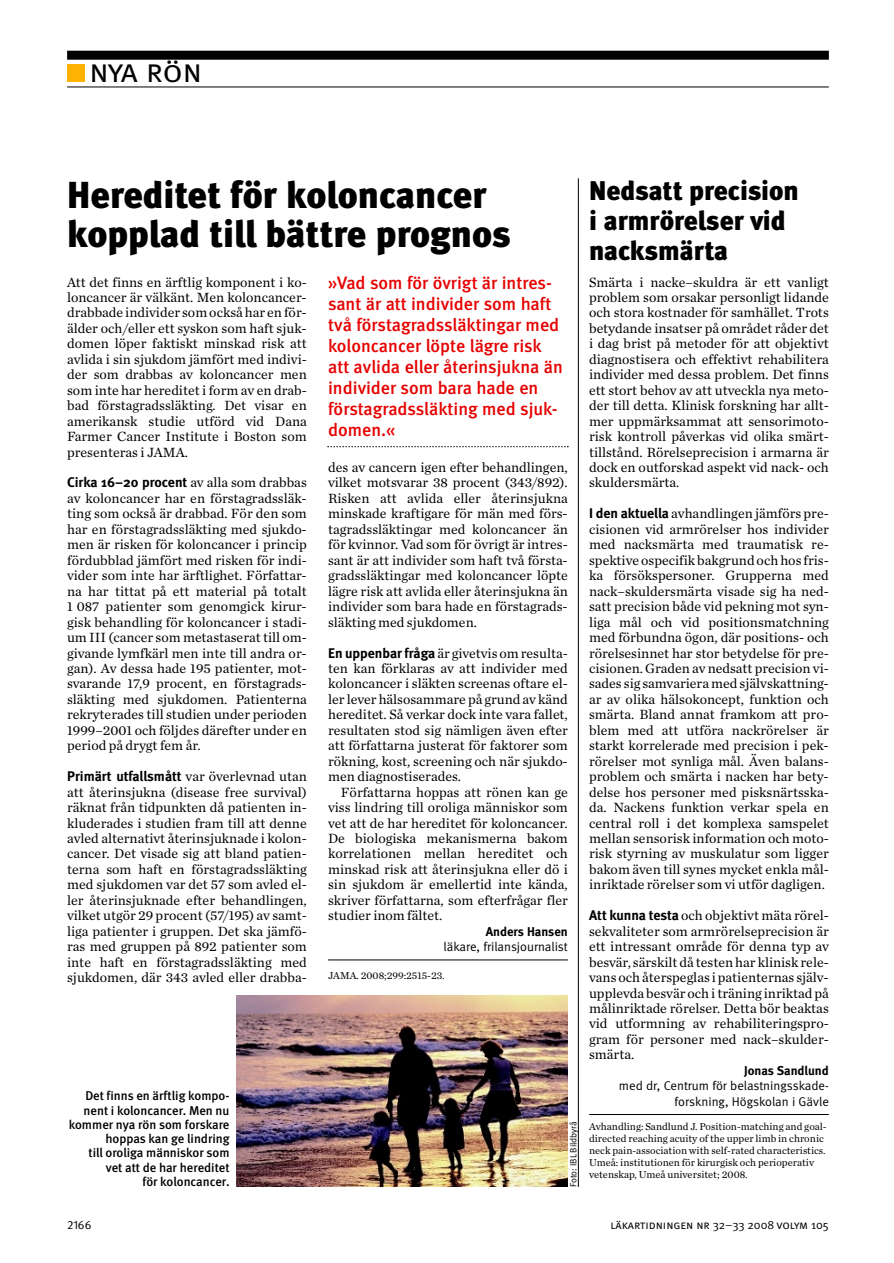
<style>
.page{position:relative;width:894px;height:1263px;background:#fff}
.page>*{position:absolute;margin:0;border:0;box-sizing:border-box;transform-origin:0 0}
.t1{font:37.5px/39px "Meta LT Black";color:#000}
.t2{font:33px "Meta LT Normal Small Caps";color:#000}
.t3{font:27px/30px "Meta LT Black";color:#000}
.t4{font:18px/21px "Meta LT Medium";color:#e60000}
.t5{font:13.95px/15.5px "Chronicle LT Text";color:#000;text-align:justify}
.t6{font:13.95px "Meta LT Bold";color:#000}
.t7{font:12.75px/14.2px "Meta LT Medium";color:#000;text-align:right}
.t8{font:12.75px/15.5px "Meta LT Normal";color:#000;text-align:right}
.t9{font:12.75px "Meta LT Bold";color:#000}
.t10{font:12px "Meta LT Normal Small Caps";color:#000}
.t11{font:12px "Meta LT Normal Utilities";color:#000}
.t12{font:10.5px/12px "Chronicle LT Text";color:#000}
.t13{font:9px "Meta LT Normal";letter-spacing:-.005em;color:#000}
.s1{font-size:31.35px}
.s2{font-family:"Chronicle LT Text"}
.s3{font-family:"Meta LT Bold"}
</style>
<div class="page">
<div style="left:67px;top:51px;width:761px;height:9px;background:#000"></div>
<hr style="left:67px;top:87px;width:761px;height:1px;background:#000">
<div style="left:67px;top:64px;width:18px;height:18px;background:#ffb300"></div>
<hr style="left:328px;top:959px;width:239px;height:1px;background:#000">
<hr style="left:589px;top:1114px;width:239px;height:1px;background:#000">
<svg style="left:327px;top:446px;width:241px;height:1px"></svg>
<hr style="left:578px;top:178px;width:1px;height:1008px;background:#000">
<img style="left:236px;top:995px;width:331px;height:191px">
<h2 class="t2" style="left:89px;top:52px;width:115px">nya r<span class="s1">ö</span>n</h2>
<h1 class="t1" style="left:67px;top:178px;width:445px">Hereditet för koloncancer kopplad till bättre prognos</h1>
<p class="t5" style="left:67px;top:274px;width:241px">Att det finns en ärftlig komponent i ko&shy;loncancer är välkänt. Men koloncancer&shy;drabbade individer somocksåhar enför&shy;älder och/eller ett syskon som haft sjuk&shy;domen löper faktiskt minskad risk att avlida i sin sjukdom jämfört med indivi&shy;der som drabbas av koloncancer men som inte har hereditet i form av en drab&shy;bad förstagradssläkting. Det visar en amerikansk studie utförd vid Dana Farmer Cancer Institute i Boston som presenteras i JAMA.</p>
<p class="t6" style="left:67px;top:477px;width:241px">Cirka 16–20 procent <span class="s2">av alla som drabbas</span></p>
<p class="t5" style="left:67px;top:490px;width:241px">av koloncancer har en förstagradssläk&shy;ting som också är drabbad. För den som har en förstagradssläkting med sjukdo&shy;men är risken för koloncancer i princip fördubblad jämfört med risken för indi&shy;vider som inte har ärftlighet. Författar&shy;na har tittat på ett material på totalt 1 087 patienter som genomgick kirur&shy;gisk behandling för koloncancer i stadi&shy;um III (cancer som metastaserat till om&shy;givande lymfkärl men inte till andra or&shy;gan). Av dessa hade 195 patienter, mot&shy;svarande 17,9 procent, en förstagrads&shy;släkting med sjukdomen. Patienterna rekryterades till studien under perioden 1999–2001 och följdes därefter under en period på drygt fem år.</p>
<p class="t6" style="left:67px;top:771px;width:241px">Primärt utfallsmått <span class="s2">var överlevnad utan</span></p>
<p class="t5" style="left:67px;top:784px;width:241px">att återinsjukna (disease free survival) räknat från tidpunkten då patienten in&shy;kluderades i studien fram till att denne avled alternativt återinsjuknade i kolon&shy;cancer. Det visade sig att bland patien&shy;terna som haft en förstagradssläkting med sjukdomen var det 57 som avled el&shy;ler återinsjuknade efter behandlingen, vilket utgör 29 procent (57/195) av samt&shy;liga patienter i gruppen. Det ska jämfö&shy;ras med gruppen på 892 patienter som inte haft en förstagradssläkting med sjukdomen, där 343 avled eller drabba-</p>
<p class="t4" style="left:328px;top:274px;width:236px">»Vad som för övrigt är intres&shy;sant är att individer som haft två förstagradssläktingar med koloncancer löpte lägre risk att avlida eller återinsjukna än individer som bara hade en förstagradssläkting med sjuk&shy;domen.«</p>
<p class="t5" style="left:328px;top:459px;width:241px">des av cancern igen efter behandlingen, vilket motsvarar 38 procent (343/892).<br>Risken att avlida eller återinsjukna minskade kraftigare för män med förs&shy;tagradssläktingar med koloncancer än för kvinnor. Vad som för övrigt är intres&shy;sant är att individer som haft två första&shy;gradssläktingar med koloncancer löpte lägre risk att avlida eller återinsjukna än individer som bara hade en förstagrads&shy;släkting med sjukdomen.</p>
<p class="t5" style="left:328px;top:645px;width:241px"><span class="s3">En uppenbar fråga</span> är givetvis omresulta&shy;ten kan förklaras av att individer med koloncancer i släkten screenas oftare el&shy;ler lever hälsosammare på grund av känd hereditet. Så verkar dock inte vara fallet, resultaten stod sig nämligen även efter att författarna justerat för faktorer som rökning, kost, screening och när sjukdo&shy;men diagnostiserades.</p>
<p class="t5" style="left:328px;top:784px;width:241px;text-indent:13px">Författarna hoppas att rönen kan ge viss lindring till oroliga människor som vet att de har hereditet för koloncancer.<br>De biologiska mekanismerna bakom korrelationen mellan hereditet och minskad risk att återinsjukna eller dö i sin sjukdom är emellertid inte kända, skriver författarna, som efterfrågar fler studier inom fältet.</p>
<p class="t9" style="left:485px;top:926px;width:83px">Anders Hansen</p>
<p class="t8" style="left:443px;top:940px;width:126px">läkare, frilansjournalist</p>
<p class="t12" style="left:328px;top:969px;width:118px">JAMA. 2008;299:2515-23.</p>
<p class="t7" style="left:69px;top:1089px;width:162px">Det finns en ärftlig kompo&shy;nent i koloncancer. Men nu kommer nya rön som forskare hoppas kan ge lindring<br>till oroliga människor som vet att de har hereditet<br>för koloncancer.</p>
<p class="t13" style="left:569px;top:1186px;width:67px;rotate:-90deg">Foto: IBL Bildbyrå</p>
<h3 class="t3" style="left:589px;top:177px;width:211px">Nedsatt precision i armrörelser vid nacksmärta</h3>
<p class="t5" style="left:589px;top:274px;width:241px">Smärta i nacke–skuldra är ett vanligt problem som orsakar personligt lidande och stora kostnader för samhället. Trots betydande insatser på området råder det i dag brist på metoder för att objektivt diagnostisera och effektivt rehabilitera individer med dessa problem. Det finns ett stort behov av att utveckla nya meto&shy;der till detta. Klinisk forskning har allt&shy;mer uppmärksammat att sensorimoto&shy;risk kontroll påverkas vid olika smärt&shy;tillstånd. Rörelseprecision i armarna är dock en outforskad aspekt vid nack- och skuldersmärta.</p>
<p class="t5" style="left:589px;top:506px;width:241px"><span class="s3">I den aktuella</span> avhandlingen jämförs pre&shy;cisionen vid armrörelser hos individer med nacksmärta med traumatisk re&shy;spektive ospecifik bakgrund och hos fris&shy;ka försökspersoner. Grupperna med nack–skuldersmärta visade sig ha ned&shy;satt precision både vid pekning mot syn&shy;liga mål och vid positionsmatchning med förbundna ögon, där positions- och rörelsesinnet har stor betydelse för pre&shy;cisionen. Graden av nedsatt precision vi&shy;sades sig samvariera med självskattning&shy;ar av olika hälsokoncept, funktion och smärta. Bland annat framkom att pro&shy;blem med att utföra nackrörelser är starkt korrelerade med precision i pek&shy;rörelser mot synliga mål. Även balans&shy;problem och smärta i nacken har bety&shy;delse hos personer med pisksnärtsska&shy;da. Nackens funktion verkar spela en central roll i det komplexa samspelet mellan sensorisk information och moto&shy;risk styrning av muskulatur som ligger bakom även till synes mycket enkla mål&shy;inriktade rörelser som vi utför dagligen.</p>
<p class="t5" style="left:589px;top:907px;width:241px"><span class="s3">Att kunna testa</span> och objektivt mäta rörel&shy;sekvaliteter som armrörelseprecision är ett intressant område för denna typ av besvär, särskilt då testenhar klinisk rele&shy;vans ochåterspeglas i patienternas själv&shy;upplevda besvär och iträning inriktad på målinriktade rörelser. Detta bör beaktas vid utformning av rehabiliteringspro&shy;gram för personer med nack–skulder&shy;smärta.</p>
<p class="t9" style="left:744px;top:1065px;width:86px">Jonas Sandlund</p>
<p class="t8" style="left:618px;top:1079px;width:211px">med dr, Centrum för belastningsskade&shy;forskning, Högskolan i Gävle</p>
<p class="t12" style="left:589px;top:1120px;width:239px">Avhandling: Sandlund J. Position-matching and goal&shy;directed reaching acuity of the upper limb in chronic neck pain-association with self-rated characteristics.<br>Umeå: institutionen för kirurgisk och perioperativ vetenskap, Umeå universitet; 2008.</p>
<p class="t11" style="left:67px;top:1221px;width:26px">2166</p>
<p class="t10" style="left:610px;top:1218px;width:220px">läkartidningen nr 32–33 2008 volym 105</p>
</div>
